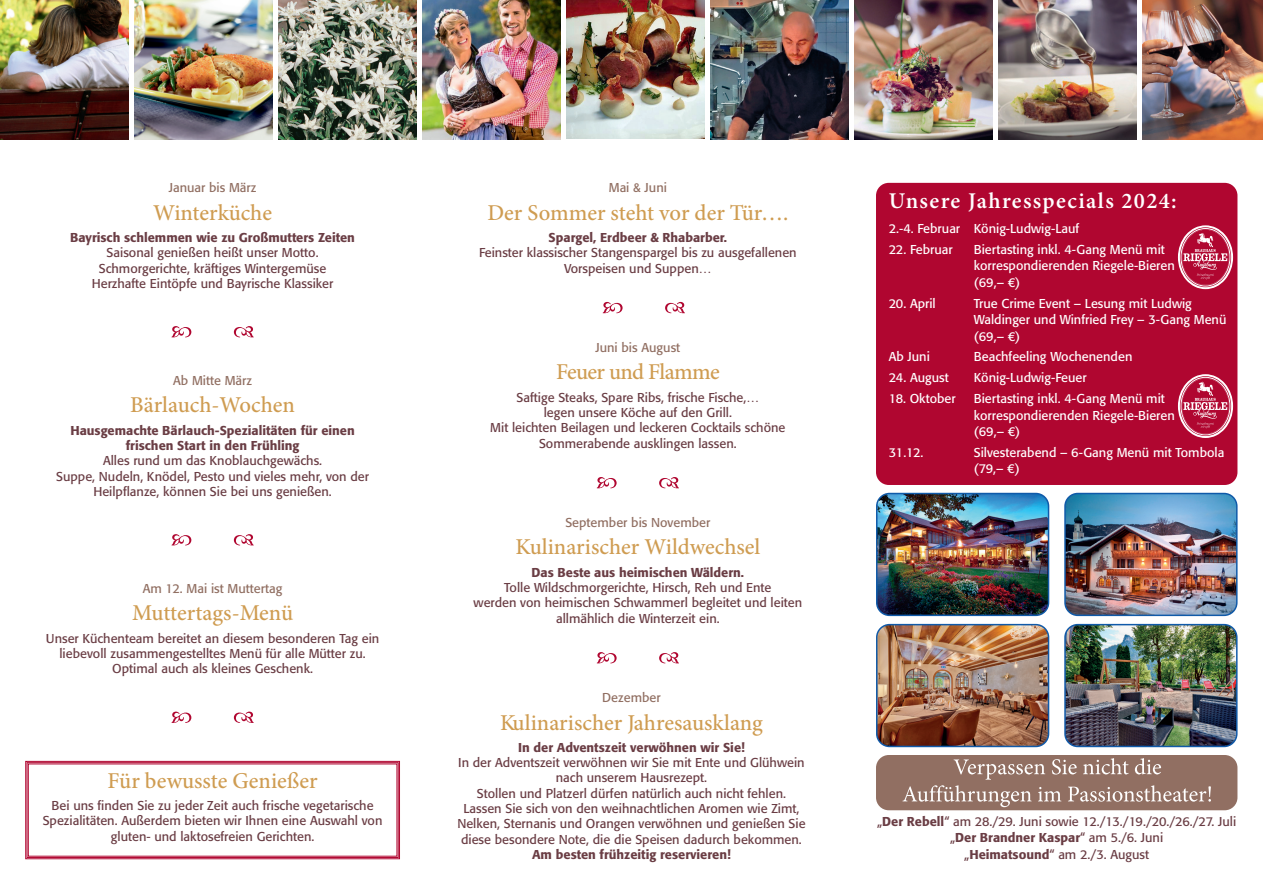
<style>
.page{position:relative;width:1263px;height:893px;background:#fff}
.page>*{position:absolute;margin:0;border:0;box-sizing:border-box;transform-origin:0 0}
.t1{font:500 22.65px "Minion Pro";letter-spacing:-.005em;color:#cf9c51}
.t2{font:500 22.65px "Minion Pro";letter-spacing:-.03em;color:#cf9c51}
.t3{font:600 22.5px "Minion Pro";letter-spacing:.06em;color:#fff}
.t4{font:12.75px/15.3px "Formata";color:#6a3d44;text-align:center}
.t5{font:12.75px/16.5px "Formata";color:#fff}
.t6{font:500 12.75px/15.3px "Formata";color:#6a3d44;text-align:center}
.t7{font:12.75px "Formata";color:#916f62}
.s1{font-weight:500}
</style>
<div class="page">
<svg style="left:25px;top:761px;width:375px;height:98px"></svg>
<div style="left:27px;top:762px;width:372px;height:96px;border:1px solid #b00630"></div>
<img style="left:854px;top:0;width:409px;height:139px">
<img style="left:0;top:0;width:849px;height:139px">
<svg style="left:172px;top:326px;width:19px;height:11px"></svg>
<svg style="left:234px;top:326px;width:20px;height:11px"></svg>
<svg style="left:172px;top:534px;width:19px;height:11px"></svg>
<svg style="left:234px;top:534px;width:20px;height:11px"></svg>
<svg style="left:172px;top:712px;width:19px;height:11px"></svg>
<svg style="left:234px;top:712px;width:20px;height:11px"></svg>
<svg style="left:603px;top:302px;width:20px;height:11px"></svg>
<svg style="left:665px;top:302px;width:20px;height:11px"></svg>
<svg style="left:597px;top:477px;width:20px;height:11px"></svg>
<svg style="left:659px;top:477px;width:20px;height:11px"></svg>
<svg style="left:597px;top:652px;width:20px;height:11px"></svg>
<svg style="left:659px;top:652px;width:20px;height:11px"></svg>
<div style="left:876px;top:183px;width:361px;height:302px;background:#b00630;border-radius:13px"></div>
<div style="left:876px;top:755px;width:361px;height:55px;background:#916f62;border-radius:13px"></div>
<svg style="left:902px;top:758px;width:309px;height:49px"></svg>
<hr style="left:130px;top:0;width:4px;height:139px;background:#fff">
<hr style="left:274px;top:0;width:4px;height:139px;background:#fff">
<div style="left:417px;top:0;width:5px;height:139px;background:#fff"></div>
<div style="left:561px;top:0;width:5px;height:139px;background:#fff"></div>
<div style="left:705px;top:0;width:5px;height:139px;background:#fff"></div>
<hr style="left:993px;top:0;width:4px;height:139px;background:#fff">
<hr style="left:1137px;top:0;width:4px;height:139px;background:#fff">
<img style="left:877px;top:493px;width:171px;height:122px">
<div style="left:876px;top:493px;width:173px;height:123px;border:2px solid #105aa9;border-radius:13px"></div>
<img style="left:877px;top:625px;width:171px;height:121px">
<div style="left:876px;top:624px;width:173px;height:123px;border:2px solid #105aa9;border-radius:13px"></div>
<img style="left:1067px;top:625px;width:170px;height:121px">
<div style="left:1064px;top:624px;width:173px;height:123px;border:2px solid #105aa9;border-radius:13px"></div>
<img style="left:1067px;top:494px;width:170px;height:121px">
<div style="left:1064px;top:493px;width:173px;height:123px;border:2px solid #105aa9;border-radius:13px"></div>
<svg style="left:1178px;top:225px;width:55px;height:64px"></svg>
<svg style="left:1178px;top:374px;width:55px;height:64px"></svg>
<p class="t7" style="left:169px;top:180px;width:89px">Januar bis März</p>
<h1 class="t1" style="left:153px;top:197px;width:120px">Winterküche</h1>
<p class="t6" style="left:70px;top:230px;width:286px">Bayrisch schlemmen wie zu Großmutters Zeiten</p>
<p class="t4" style="left:92px;top:245px;width:243px">Saisonal genießen heißt unser Motto.<br>Schmorgerichte, kräftiges Wintergemüse<br>Herzhafte Eintöpfe und Bayrische Klassiker</p>
<p class="t7" style="left:173px;top:373px;width:80px">Ab Mitte März</p>
<h1 class="t1" style="left:130px;top:390px;width:166px">Bärlauch-Wochen</h1>
<p class="t6" style="left:70px;top:422px;width:286px">Hausgemachte Bärlauch-Spezialitäten für einen frischen Start in den Frühling</p>
<p class="t4" style="left:56px;top:453px;width:314px">Alles rund um das Knoblauchgewächs.<br>Suppe, Nudeln, Knödel, Pesto und vieles mehr, von der<br>Heilpflanze, können Sie bei uns genießen.</p>
<p class="t7" style="left:143px;top:581px;width:141px">Am 12. Mai ist Muttertag</p>
<h1 class="t1" style="left:132px;top:598px;width:163px">Muttertags-Menü</h1>
<p class="t4" style="left:46px;top:631px;width:335px">Unser Küchenteam bereitet an diesem besonderen Tag ein liebevoll zusammengestelltes Menü für alle Mütter zu.<br>Optimal auch als kleines Geschenk.</p>
<h1 class="t1" style="left:108px;top:766px;width:211px">Für bewusste Genießer</h1>
<p class="t4" style="left:43px;top:798px;width:341px">Bei uns finden Sie zu jeder Zeit auch frische vegetarische<br>Spezialitäten. Außerdem bieten wir Ihnen eine Auswahl von gluten- und laktosefreien Gerichten.</p>
<p class="t7" style="left:609px;top:180px;width:60px">Mai &amp; Juni</p>
<h1 class="t1" style="left:487px;top:197px;width:302px">Der Sommer steht vor der Tür….</h1>
<p class="t6" style="left:549px;top:230px;width:180px">Spargel, Erdbeer &amp; Rhabarber.</p>
<p class="t4" style="left:479px;top:245px;width:319px">Feinster klassischer Stangenspargel bis zu ausgefallenen<br>Vorspeisen und Suppen…</p>
<p class="t7" style="left:595px;top:340px;width:86px">Juni bis August</p>
<h1 class="t2" style="left:556px;top:357px;width:165px">Feuer und Flamme</h1>
<p class="t4" style="left:490px;top:389px;width:297px">Saftige Steaks, Spare Ribs, frische Fische,…<br>legen unsere Köche auf den Grill.<br>Mit leichten Beilagen und leckeren Cocktails schöne Sommerabende ausklingen lassen.</p>
<p class="t7" style="left:565px;top:515px;width:147px">September bis November</p>
<h1 class="t1" style="left:515px;top:532px;width:247px">Kulinarischer Wildwechsel</h1>
<p class="t6" style="left:532px;top:565px;width:214px">Das Beste aus heimischen Wäldern.</p>
<p class="t4" style="left:474px;top:580px;width:330px">Tolle Wildschmorgerichte, Hirsch, Reh und Ente<br>werden von heimischen Schwammerl begleitet und leiten allmählich die Winterzeit ein.</p>
<p class="t7" style="left:602px;top:690px;width:60px">Dezember</p>
<h1 class="t1" style="left:500px;top:707px;width:264px">Kulinarischer Jahresausklang</h1>
<p class="t6" style="left:518px;top:740px;width:228px">In der Adventszeit verwöhnen wir Sie!</p>
<p class="t4" style="left:457px;top:755px;width:350px">In der Adventszeit verwöhnen wir Sie mit Ente und Glühwein nach unserem Hausrezept.<br>Stollen und Platzerl dürfen natürlich auch nicht fehlen.<br>Lassen Sie sich von den weihnachtlichen Aromen wie Zimt, Nelken, Sternanis und Orangen verwöhnen und genießen Sie diese besondere Note, die die Speisen dadurch bekommen.</p>
<p class="t6" style="left:532px;top:847px;width:200px">Am besten frühzeitig reservieren!</p>
<h2 class="t3" style="left:889px;top:185px;width:290px">Unsere Jahresspecials 2024:</h2>
<p class="t5" style="left:889px;top:220px;width:192px">2.-4. Februar König-Ludwig-Lauf</p>
<p class="t5" style="left:889px;top:241px;width:66px">22. Februar</p>
<p class="t5" style="left:974px;top:241px;width:203px">Biertasting inkl. 4-Gang Menü mit korrespondierenden Riegele-Bieren (69,– €)</p>
<p class="t5" style="left:889px;top:295px;width:49px">20. April</p>
<p class="t5" style="left:974px;top:295px;width:254px">True Crime Event – Lesung mit Ludwig<br>Waldinger und Winfried Frey – 3-Gang Menü (69,– €)</p>
<p class="t5" style="left:889px;top:349px;width:43px">Ab Juni</p>
<p class="t5" style="left:974px;top:349px;width:160px">Beachfeeling Wochenenden</p>
<p class="t5" style="left:889px;top:369px;width:62px">24. August</p>
<p class="t5" style="left:974px;top:369px;width:114px">König-Ludwig-Feuer</p>
<p class="t5" style="left:889px;top:390px;width:68px">18. Oktober</p>
<p class="t5" style="left:974px;top:390px;width:203px">Biertasting inkl. 4-Gang Menü mit korrespondierenden Riegele-Bieren (69,– €)</p>
<p class="t5" style="left:889px;top:444px;width:36px">31.12.</p>
<p class="t5" style="left:974px;top:444px;width:252px">Silvesterabend – 6-Gang Menü mit Tombola (79,– €)</p>
<p class="t4" style="left:877px;top:813px;width:361px;line-height:16.5px">„<span class="s1">Der Rebell</span>“ am 28./29. Juni sowie 12./13./19./20./26./27. Juli „<span class="s1">Der Brandner Kaspar</span>“ am 5./6. Juni<br>„<span class="s1">Heimatsound</span>“ am 2./3. August</p>
</div>
